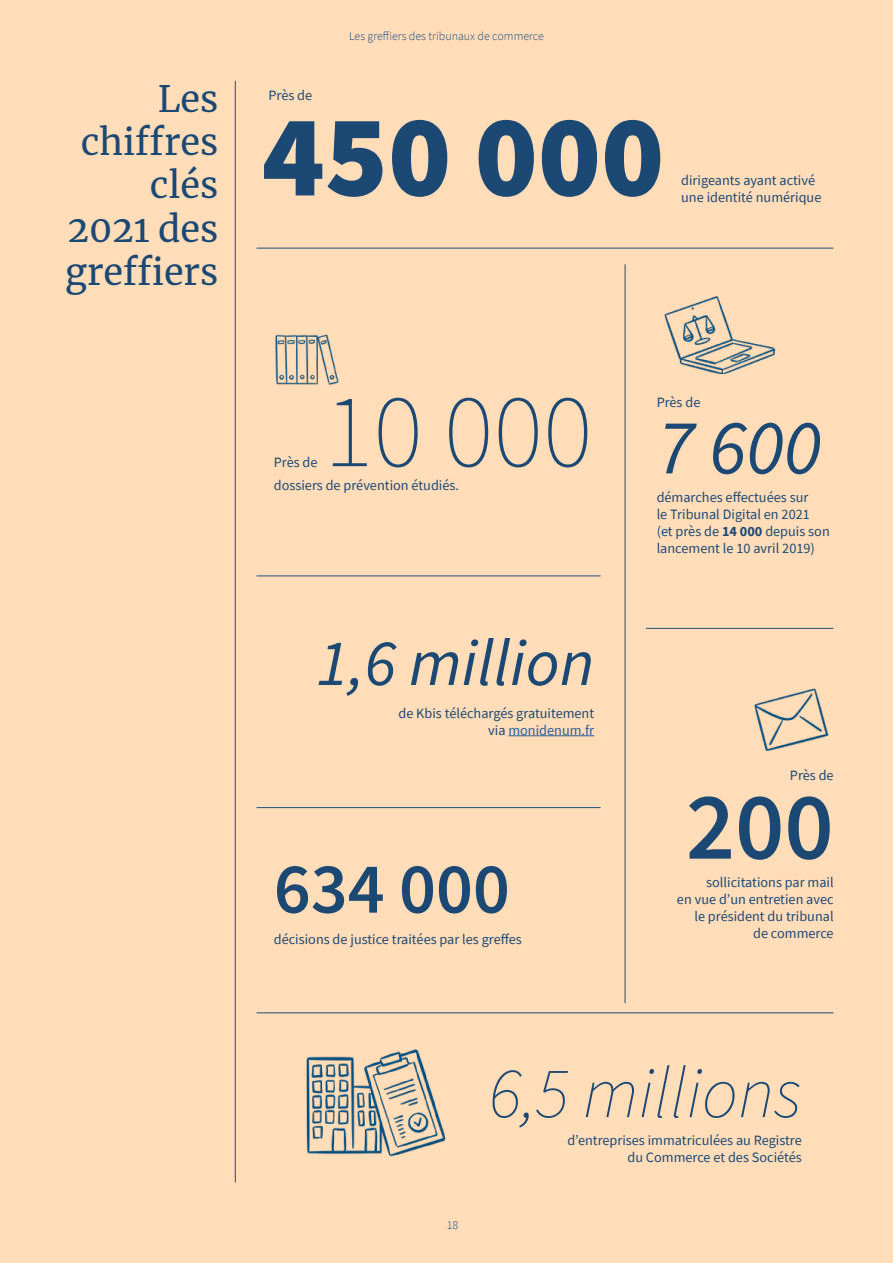
<style>
.page{position:relative;width:893px;height:1263px;background:#ffddb9}
.page>*{position:absolute;margin:0;border:0;box-sizing:border-box;transform-origin:0 0}
.t1{font:900 117px "Source Sans Pro";color:#1c4874}
.t2{font:200 105px "Source Sans Pro";color:#1c4874}
.t3{font:600 96px "Source Sans Pro";color:#1c4874}
.t4{font:italic 200 72px "Source Sans Pro";color:#1c4874}
.t5{font:600 72px "Source Sans Pro";color:#1c4874}
.t6{font:italic 66px "Source Sans Pro";color:#1c4874}
.t7{font:36px/43.2px "Merriweather";color:#1c4874;text-align:right}
.t8{font:14.25px/17.1px "Source Sans Pro";color:#1c4874;text-align:right}
.t9{font:300 12px "Source Sans Pro";color:#1e4e7d}
.s1{font-weight:400;font-style:italic;font-size:78px}
.s2{color:#275b9b}
.s3{font-weight:700}
</style>
<div class="page">
<hr style="left:508px;top:735px;width:86px;height:1px;background:#275b9b">
<hr style="left:235px;top:81px;width:1px;height:1101px;background:#1e4e7d">
<hr style="left:257px;top:248px;width:576px;height:1px;background:#1e4e7d">
<hr style="left:646px;top:628px;width:187px;height:1px;background:#1e4e7d">
<hr style="left:257px;top:1012px;width:576px;height:1px;background:#1e4e7d">
<hr style="left:257px;top:807px;width:344px;height:1px;background:#1e4e7d">
<hr style="left:257px;top:575px;width:344px;height:1px;background:#1e4e7d">
<hr style="left:625px;top:264px;width:1px;height:739px;background:#1e4e7d">
<img style="left:306px;top:1049px;width:140px;height:108px">
<img style="left:275px;top:334px;width:64px;height:51px">
<img style="left:664px;top:296px;width:112px;height:78px">
<img style="left:754px;top:688px;width:75px;height:63px">
<h3 class="t7" style="left:65px;top:76px;width:154px">Les chiffres clés<br>2021 des greffiers</h3>
<p class="t8" style="left:268px;top:87px;width:45px">Près de</p>
<p class="t9" style="left:349px;top:28px;width:196px">Les greffiers des tribunaux de commerce</p>
<h1 class="t1" style="left:262px;top:76px;width:404px">450 000</h1>
<p class="t8" style="left:681px;top:172px;width:142px;text-align:left">dirigeants ayant activé une identité numérique</p>
<p class="t8" style="left:274px;top:454px;width:45px">Près de</p>
<p class="t8" style="left:657px;top:394px;width:45px">Près de</p>
<h2 class="t2" style="left:324px;top:368px;width:499px">10 000 <span class="s1">7 600</span></h2>
<p class="t8" style="left:274px;top:476px;width:187px">dossiers de prévention étudiés.</p>
<h3 class="t6" style="left:317px;top:621px;width:279px">1,6 million</h3>
<p class="t8" style="left:398px;top:704px;width:197px">de Kbis téléchargés gratuitement via <span class="s2">monidenum.fr</span></p>
<h3 class="t5" style="left:274px;top:841px;width:238px">634 000</h3>
<p class="t8" style="left:274px;top:931px;width:250px">décisions de justice traitées par les greffes</p>
<p class="t8" style="left:657px;top:488px;width:175px;text-align:left">démarches effectuées sur<br>le Tribunal Digital en 2021<br>(et près de <span class="s3">14 000</span> depuis son lancement le 10 avril 2019)</p>
<p class="t8" style="left:790px;top:767px;width:45px">Près de</p>
<h3 class="t3" style="left:686px;top:764px;width:149px">200</h3>
<p class="t8" style="left:677px;top:873px;width:158px">sollicitations par mail<br>en vue d’un entretien avec le président du tribunal de commerce</p>
<h3 class="t4" style="left:489px;top:1049px;width:314px">6,5 millions</h3>
<p class="t9" style="left:447px;top:1218px;width:13px">18</p>
<p class="t8" style="left:567px;top:1132px;width:236px">d’entreprises immatriculées au Registre du Commerce et des Sociétés</p>
</div>
